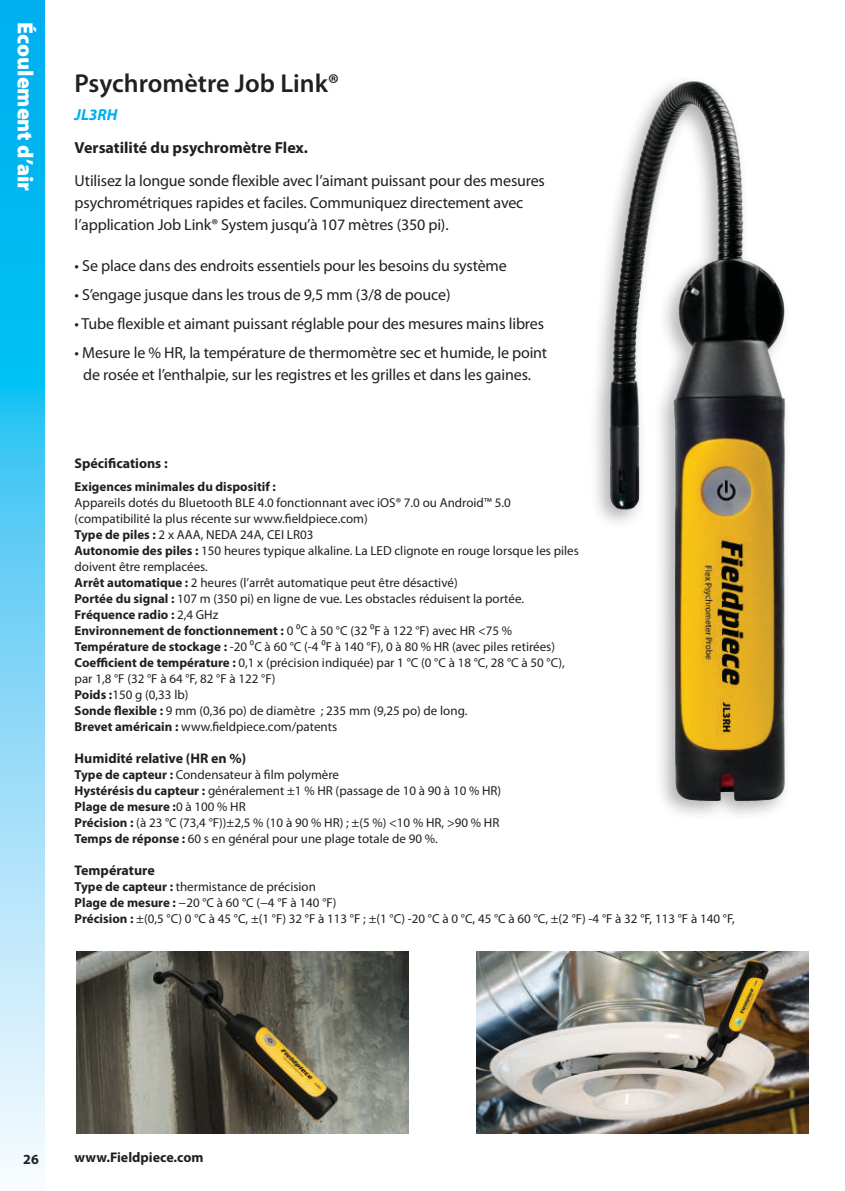
<style>
.page{position:relative;width:845px;height:1191px;background:#fff}
.page>*{position:absolute;margin:0;border:0;box-sizing:border-box;transform-origin:0 0}
.t1{font:600 26px "Myriad Pro";color:#231f20}
.t2{font:900 22px "Myriad Pro";color:#fff}
.t3{font:16px/22px "Myriad Pro";letter-spacing:-.01em;color:#231f20}
.t4{font:700 16px "Myriad Pro";color:#231f20}
.t5{font:italic 700 16px "Myriad Pro";color:#00aeef}
.t6{font:700 14px "Myriad Pro";color:#231f20}
.t7{font:13px/16px "Myriad Pro";color:#231f20}
.t8{font:700 13px "Myriad Pro";color:#231f20}
.s1{font-weight:700}
</style>
<div class="page">
<img style="left:595px;top:81px;width:191px;height:734px">
<svg style="left:0;top:0;width:45px;height:1170px;background:#65d0f6"></svg>
<img style="left:476px;top:952px;width:332px;height:181px">
<img style="left:77px;top:952px;width:331px;height:181px">
<h2 class="t2" style="left:38px;top:22px;width:171px;rotate:90deg">Écoulement d’air</h2>
<h1 class="t1" style="left:75px;top:69px;width:266px">Psychromètre Job Link®</h1>
<p class="t5" style="left:75px;top:105px;width:44px">JL3RH</p>
<p class="t4" style="left:75px;top:139px;width:235px">Versatilité du psychromètre Flex.</p>
<p class="t3" style="left:75px;top:170px;width:472px">Utilisez la longue sonde flexible avec l’aimant puissant pour des mesures psychrométriques rapides et faciles. Communiquez directement avec l’application Job Link® System jusqu’à 107 mètres (350 pi).</p>
<p class="t3" style="left:75px;top:255px;width:433px">• Se place dans des endroits essentiels pour les besoins du système</p>
<p class="t3" style="left:75px;top:284px;width:377px">• S’engage jusque dans les trous de 9,5 mm (3/8 de pouce)</p>
<p class="t3" style="left:75px;top:313px;width:471px">• Tube flexible et aimant puissant réglable pour des mesures mains libres</p>
<p class="t3" style="left:75px;top:342px;width:474px;text-align:center">• Mesure le % HR, la température de thermomètre sec et humide, le point de rosée et l’enthalpie, sur les registres et les grilles et dans les gaines.</p>
<p class="t6" style="left:75px;top:455px;width:95px">Spécifications :</p>
<p class="t8" style="left:75px;top:479px;width:203px">Exigences minimales du dispositif :</p>
<p class="t7" style="left:75px;top:495px;width:506px">Appareils dotés du Bluetooth BLE 4.0 fonctionnant avec iOS® 7.0 ou Android™ 5.0 (compatibilité la plus récente sur www.fieldpiece.com)<br><span class="s1">Type de piles :</span> 2 x AAA, NEDA 24A, CEI LR03<br><span class="s1">Autonomie des piles :</span> 150 heures typique alkaline. La LED clignote en rouge lorsque les piles doivent être remplacées.<br><span class="s1">Arrêt automatique :</span> 2 heures (l’arrêt automatique peut être désactivé)<br><span class="s1">Portée du signal :</span> 107 m (350 pi) en ligne de vue. Les obstacles réduisent la portée.<br><span class="s1">Fréquence radio :</span> 2,4 GHz<br><span class="s1">Environnement de fonctionnement :</span> 0 ⁰C à 50 °C (32 ⁰F à 122 °F) avec HR &lt;75 % <span class="s1">Température de stockage :</span> -20 ⁰C à 60 °C (-4 ⁰F à 140 °F), 0 à 80 % HR (avec piles retirées)<br><span class="s1">Coefficient de température :</span> 0,1 x (précision indiquée) par 1 °C (0 °C à 18 °C, 28 °C à 50 °C), par 1,8 °F (32 °F à 64 °F, 82 °F à 122 °F)<br><span class="s1">Poids :</span>150 g (0,33 lb)<br><span class="s1">Sonde flexible :</span> 9 mm (0,36 po) de diamètre ; 235 mm (9,25 po) de long.<br><span class="s1">Brevet américain :</span> www.fieldpiece.com/patents</p>
<p class="t6" style="left:75px;top:750px;width:173px">Humidité relative (HR en %)</p>
<p class="t7" style="left:75px;top:767px;width:428px"><span class="s1">Type de capteur :</span> Condensateur à film polymère<br><span class="s1">Hystérésis du capteur :</span> généralement ±1 % HR (passage de 10 à 90 à 10 % HR)<br><span class="s1">Plage de mesure :</span>0 à 100 % HR<br><span class="s1">Précision :</span> (à 23 °C (73,4 °F))±2,5 % (10 à 90 % HR) ; ±(5 %) &lt;10 % HR, &gt;90 % HR <span class="s1">Temps de réponse :</span> 60 s en général pour une plage totale de 90 %.</p>
<p class="t6" style="left:75px;top:862px;width:82px">Température</p>
<p class="t7" style="left:75px;top:879px;width:661px"><span class="s1">Type de capteur :</span> thermistance de précision<br><span class="s1">Plage de mesure :</span> −20 °C à 60 °C (−4 °F à 140 °F)<br><span class="s1">Précision :</span> ±(0,5 °C) 0 °C à 45 °C, ±(1 °F) 32 °F à 113 °F ; ±(1 °C) -20 °C à 0 °C, 45 °C à 60 °C, ±(2 °F) -4 °F à 32 °F, 113 °F à 140 °F,</p>
<p class="t6" style="left:23px;top:1151px;width:17px">26</p>
<p class="t6" style="left:75px;top:1149px;width:130px">www.Fieldpiece.com</p>
</div>
